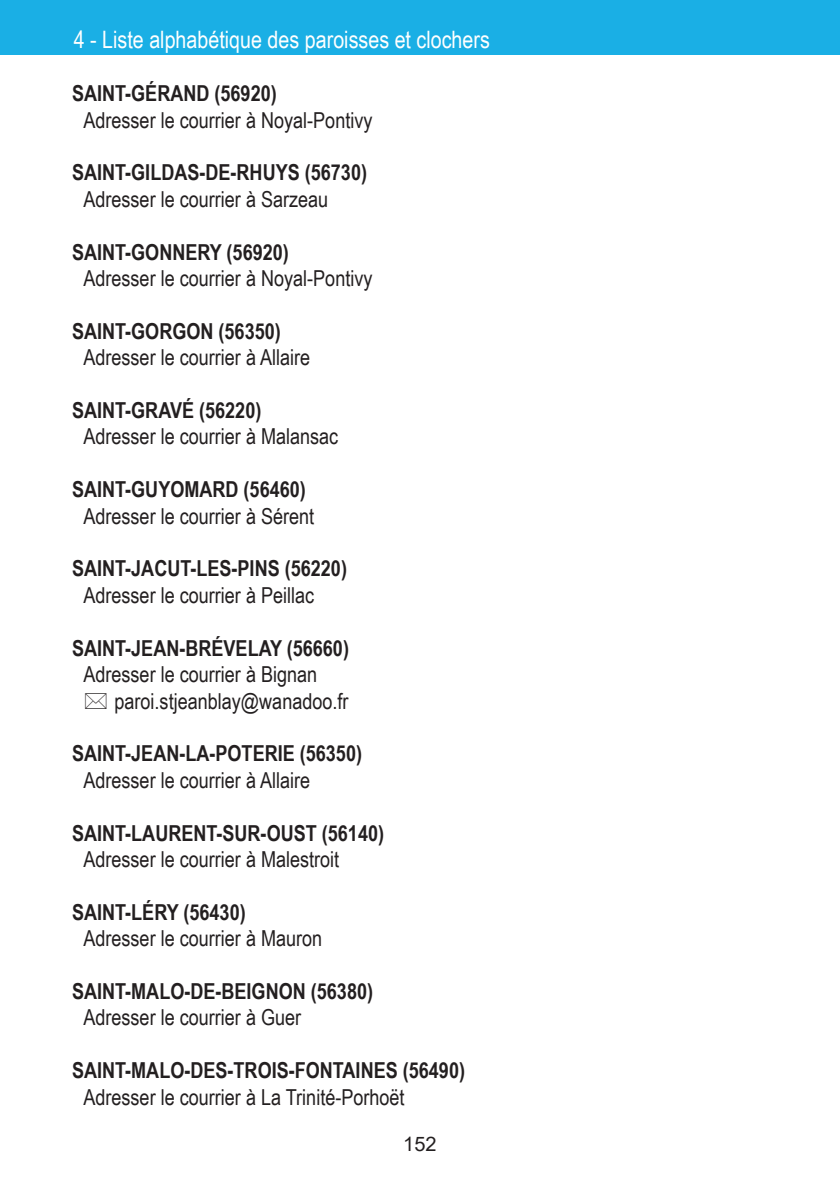
<style>
.page{position:relative;width:840px;height:1191px;background:#fff}
.page>*{position:absolute;margin:0;border:0;box-sizing:border-box;transform-origin:0 0}
.t1{font:24px "Arial Narrow";color:#fff}
.t2{font:22px/26.4px "Arial Narrow";color:#231f20}
.t3{font:700 22px "Arial Narrow";color:#231f20}
.t4{font:20px "Arial";color:#231f20}
</style>
<div class="page">
<div style="left:0;top:0;width:839px;height:55px;background:#1aafe5"></div>
<p class="t1" style="left:74px;top:22px;width:417px">4 - Liste alphabétique des paroisses et clochers</p>
<p class="t3" style="left:72px;top:77px;width:206px">SAINT-GÉRAND (56920)</p>
<p class="t2" style="left:83px;top:106px;width:290px">Adresser le courrier à Noyal-Pontivy</p>
<p class="t3" style="left:72px;top:156px;width:296px">SAINT-GILDAS-DE-RHUYS (56730)</p>
<p class="t2" style="left:83px;top:185px;width:246px">Adresser le courrier à Sarzeau</p>
<p class="t3" style="left:72px;top:235px;width:218px">SAINT-GONNERY (56920)</p>
<p class="t2" style="left:83px;top:264px;width:290px">Adresser le courrier à Noyal-Pontivy</p>
<p class="t3" style="left:72px;top:314px;width:210px">SAINT-GORGON (56350)</p>
<p class="t2" style="left:83px;top:343px;width:228px">Adresser le courrier à Allaire</p>
<p class="t3" style="left:72px;top:393px;width:191px">SAINT-GRAVÉ (56220)</p>
<p class="t2" style="left:83px;top:422px;width:256px">Adresser le courrier à Malansac</p>
<p class="t3" style="left:72px;top:473px;width:235px">SAINT-GUYOMARD (56460)</p>
<p class="t2" style="left:83px;top:502px;width:232px">Adresser le courrier à Sérent</p>
<p class="t3" style="left:72px;top:552px;width:276px">SAINT-JACUT-LES-PINS (56220)</p>
<p class="t2" style="left:83px;top:581px;width:232px">Adresser le courrier à Peillac</p>
<p class="t3" style="left:72px;top:631px;width:278px">SAINT-JEAN-BRÉVELAY (56660)</p>
<p class="t2" style="left:114px;top:660px;width:235px;text-indent:-31px">Adresser le courrier à Bignan paroi.stjeanblay@wanadoo.fr</p>
<p class="t3" style="left:72px;top:737px;width:291px">SAINT-JEAN-LA-POTERIE (56350)</p>
<p class="t2" style="left:83px;top:766px;width:228px">Adresser le courrier à Allaire</p>
<p class="t3" style="left:72px;top:816px;width:313px">SAINT-LAURENT-SUR-OUST (56140)</p>
<p class="t2" style="left:83px;top:845px;width:257px">Adresser le courrier à Malestroit</p>
<p class="t3" style="left:72px;top:895px;width:175px">SAINT-LÉRY (56430)</p>
<p class="t2" style="left:83px;top:924px;width:240px">Adresser le courrier à Mauron</p>
<p class="t3" style="left:72px;top:974px;width:302px">SAINT-MALO-DE-BEIGNON (56380)</p>
<p class="t2" style="left:83px;top:1003px;width:219px">Adresser le courrier à Guer</p>
<p class="t3" style="left:72px;top:1053px;width:394px">SAINT-MALO-DES-TROIS-FONTAINES (56490)</p>
<p class="t2" style="left:83px;top:1082px;width:322px">Adresser le courrier à La Trinité-Porhoët</p>
<p class="t4" style="left:403px;top:1130px;width:35px">152</p>
</div>
